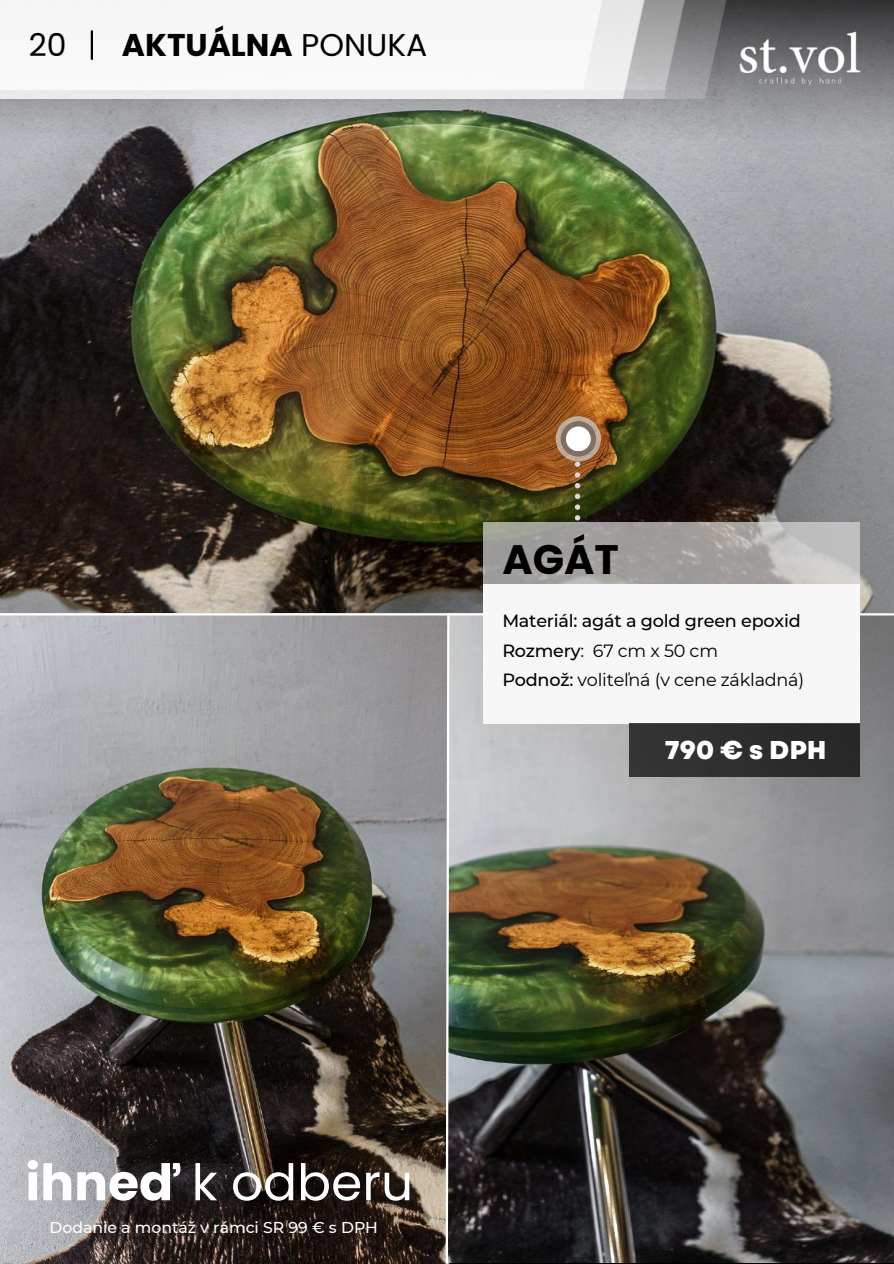
<style>
.page{position:relative;width:894px;height:1264px;background:#fff}
.page>*{position:absolute;margin:0;border:0;box-sizing:border-box;transform-origin:0 0}
.t1{font:50.25px "Poppins";color:#fff}
.t2{font:700 41.1px "Poppins";color:#000}
.t3{font:700 31.35px "Poppins";color:#000}
.t4{font:31.35px "Poppins";color:#000}
.t5{font:800 25.8px "Garet";color:#fff}
.t6{font:500 17.7px/29.4px "Montserrat";letter-spacing:-.015em;color:#000}
.t7{font:500 15.6px "Montserrat";color:#fff}
.s1{font-weight:400}
.s2{font-weight:700}
</style>
<div class="page">
<img style="left:0;top:386px;width:893px;height:877px">
<hr style="left:0;top:613px;width:893px;height:2px;background:#fff">
<svg style="left:444px;top:611px;width:6px;height:652px"></svg>
<img style="left:0;top:0;width:893px;height:386px">
<img style="left:739px;top:30px;width:130px;height:58px">
<div style="left:483px;top:584px;width:376px;height:139px;background:#f6f7f6"></div>
<svg style="left:483px;top:522px;width:376px;height:62px;background:#aaa8a6"></svg>
<svg style="left:574px;top:461px;width:6px;height:59px"></svg>
<svg style="left:555px;top:416px;width:46px;height:45px"></svg>
<svg style="left:560px;top:421px;width:36px;height:35px"></svg>
<div style="left:565px;top:426px;width:25px;height:25px;background:#fff;border-radius:50%"></div>
<div style="left:629px;top:723px;width:230px;height:54px;background:#2e2e2e"></div>
<img style="left:0;top:0;width:739px;height:99px">
<hr style="left:91px;top:30px;width:2px;height:30px;background:#000">
<h3 class="t4" style="left:29px;top:23px;width:39px">20</h3>
<h3 class="t3" style="left:122px;top:23px;width:307px">AKTUÁLNA <span class="s1">PONUKA</span></h3>
<h2 class="t2" style="left:502px;top:530px;width:118px">AGÁT</h2>
<p class="t6" style="left:502px;top:606px;width:303px">Materiál: agát a gold green epoxid<br>Rozmery<span class="s1">: 67 cm x 50 cm<br></span>Podnož: <span class="s1">voliteľná (v cene základná)</span></p>
<h3 class="t5" style="left:664px;top:731px;width:163px">790 € s DPH</h3>
<h1 class="t1" style="left:25px;top:1147px;width:389px"><span class="s2">ihneď</span> k odberu</h1>
<p class="t7" style="left:49px;top:1217px;width:330px">Dodanie a montáž v rámci SR 99 € s DPH</p>
</div>
